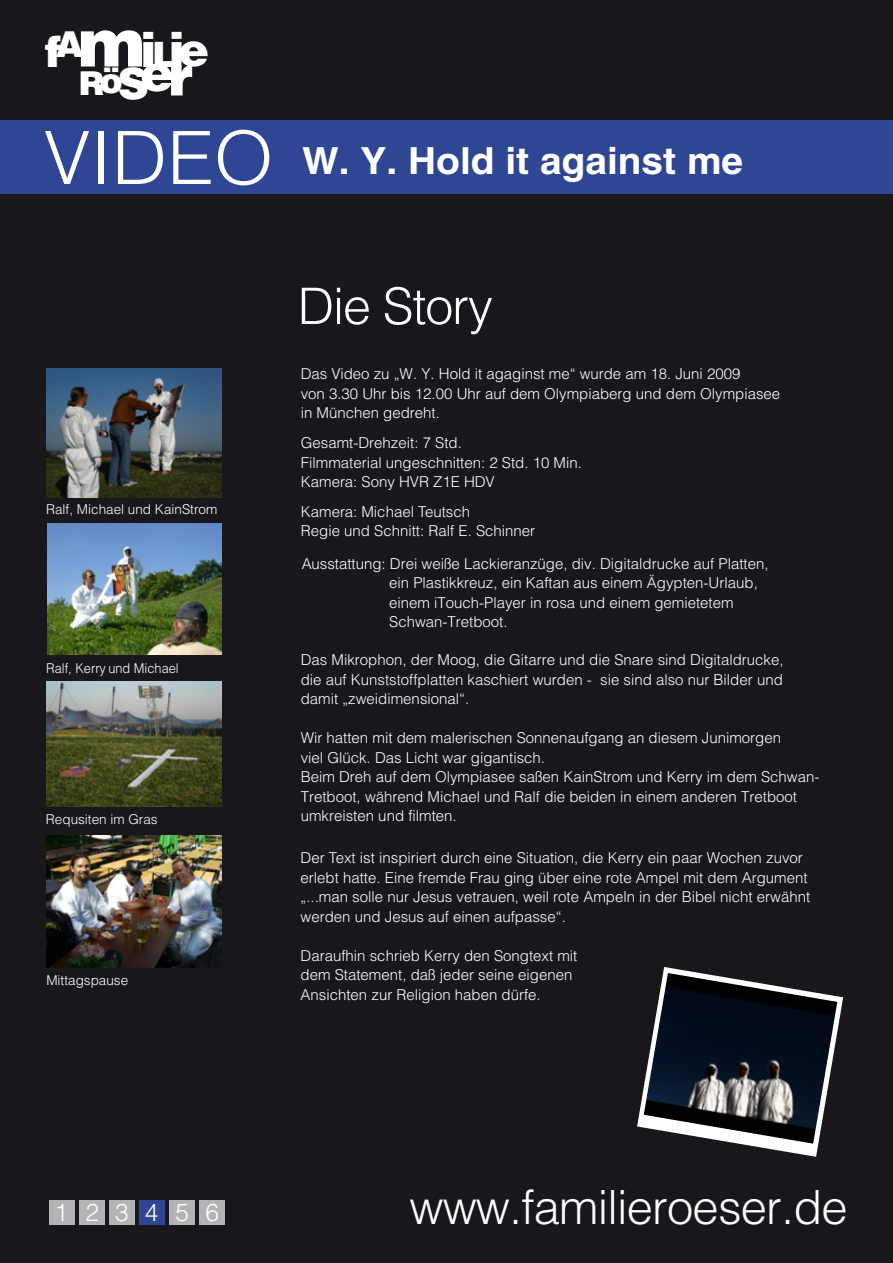
<style>
.page{position:relative;width:893px;height:1263px;background:#fff}
.page>*{position:absolute;margin:0;border:0;box-sizing:border-box;transform-origin:0 0}
.t1{font:300 73.5px "Helvetica";color:#fff;scale:1.04 1}
.t2{font:300 50.4px "Helvetica";letter-spacing:-.025em;color:#fff}
.t3{font:900 47.55px "Helvetica";color:#fff}
.t4{font:300 47.1px "Helvetica";letter-spacing:-.015em;color:#fff}
.t5{font:700 37.35px "Helvetica";color:#fff;scale:1.04 1}
.t6{font:900 34.95px "Helvetica";color:#fff}
.t7{font:900 32.85px "Helvetica";color:#fff}
.t8{font:300 24.45px "Helvetica";letter-spacing:.67em;color:#fff}
.t9{font:300 15px/19.5px "Helvetica";color:#fff}
.t10{font:300 13.5px "Helvetica";color:#fff}
.t11{font:300 13.5px "Helvetica";color:#fff;scale:.95 1}
.s1{font-size:42.45px}
.s2{font-size:67.05px}
.s3{font-size:45.9px}
.s4{font-size:35.1px}
.s5{font-size:43.05px}
.s6{font-size:50.4px}
.s7{font-size:55.8px}
</style>
<div class="page">
<div style="left:0;top:100px;width:892px;height:120px;background:#2e4694"></div>
<div style="left:0;top:195px;width:892px;height:1068px;background:#1a171c"></div>
<div style="left:0;top:0;width:892px;height:119px;background:#1a171c"></div>
<img style="left:47px;top:368px;width:174px;height:129px">
<img style="left:47px;top:524px;width:174px;height:131px">
<img style="left:46px;top:682px;width:176px;height:125px">
<img style="left:47px;top:836px;width:175px;height:131px">
<svg style="left:637px;top:967px;width:206px;height:190px"></svg>
<img style="left:643px;top:973px;width:194px;height:171px">
<div style="left:49px;top:1200px;width:26px;height:25px;background:#b1b3b4"></div>
<div style="left:79px;top:1200px;width:26px;height:25px;background:#b1b3b4"></div>
<div style="left:109px;top:1200px;width:26px;height:25px;background:#b1b3b4"></div>
<div style="left:139px;top:1200px;width:26px;height:25px;background:#2e4694"></div>
<div style="left:169px;top:1200px;width:26px;height:25px;background:#b1b3b4"></div>
<div style="left:199px;top:1200px;width:26px;height:25px;background:#b1b3b4"></div>
<h3 class="t3" style="left:45px;top:18px;width:166px"><span class="s1">f</span><sup>A</sup><span class="s2">m</span>i i<span class="s3">e</span></h3>
<h3 class="t7" style="left:79px;top:62px;width:116px">R<span class="s4">ö</span><span class="s5">S</span><span class="s6">e</span><span class="s7">r</span></h3>
<h3 class="t6" style="left:152px;top:31px;width:25px">L</h3>
<h1 class="t1" style="left:44px;top:112px;width:222px">VIDEO</h1>
<h3 class="t5" style="left:302px;top:138px;width:425px">W. Y. Hold it against me</h3>
<p class="t10" style="left:46px;top:501px;width:173px">Ralf, Michael und KainStrom</p>
<p class="t11" style="left:46px;top:659px;width:141px">Ralf, Kerry und Michael</p>
<p class="t10" style="left:46px;top:811px;width:113px">Requsiten im Gras</p>
<p class="t10" style="left:46px;top:972px;width:83px">Mittagspause</p>
<h2 class="t2" style="left:298px;top:275px;width:197px">Die Story</h2>
<p class="t9" style="left:301px;top:364px;width:481px">Das Video zu „W. Y. Hold it agaginst me“ wurde am 18. Juni 2009<br>von 3.30 Uhr bis 12.00 Uhr auf dem Olympiaberg und dem Olympiasee in München gedreht.</p>
<p class="t9" style="left:301px;top:433px;width:282px">Gesamt-Drehzeit: 7 Std.<br>Filmmaterial ungeschnitten: 2 Std. 10 Min.<br>Kamera: Sony HVR Z1E HDV</p>
<p class="t9" style="left:301px;top:501px;width:236px">Kamera: Michael Teutsch<br>Regie und Schnitt: Ralf E. Schinner</p>
<p class="t9" style="left:389px;top:553px;width:381px;text-indent:-87px">Ausstattung: Drei weiße Lackieranzüge, div. Digitaldrucke auf Platten, ein Plastikkreuz, ein Kaftan aus einem Ägypten-Urlaub, einem iTouch-Player in rosa und einem gemietetem Schwan-Tretboot.</p>
<p class="t9" style="left:301px;top:650px;width:484px;text-align:justify">Das Mikrophon, der Moog, die Gitarre und die Snare sind Digitaldrucke, die auf Kunststoffplatten kaschiert wurden - sie sind also nur Bilder und damit „zweidimensional“.</p>
<p class="t9" style="left:301px;top:728px;width:520px">Wir hatten mit dem malerischen Sonnenaufgang an diesem Junimorgen<br>viel Glück. Das Licht war gigantisch.<br>Beim Dreh auf dem Olympiasee saßen KainStrom und Kerry im dem Schwan-Tretboot, während Michael und Ralf die beiden in einem anderen Tretboot umkreisten und filmten.</p>
<p class="t9" style="left:300px;top:848px;width:511px">Der Text ist inspiriert durch eine Situation, die Kerry ein paar Wochen zuvor erlebt hatte. Eine fremde Frau ging über eine rote Ampel mit dem Argument „...man solle nur Jesus vetrauen, weil rote Ampeln in der Bibel nicht erwähnt werden und Jesus auf einen aufpasse“.</p>
<p class="t9" style="left:300px;top:945px;width:278px">Daraufhin schrieb Kerry den Songtext mit dem Statement, daß jeder seine eigenen<br>Ansichten zur Religion haben dürfe.</p>
<h3 class="t8" style="left:55px;top:1197px;width:166px">123456</h3>
<h3 class="t4" style="left:409px;top:1178px;width:440px">www.familieroeser.de</h3>
</div>
